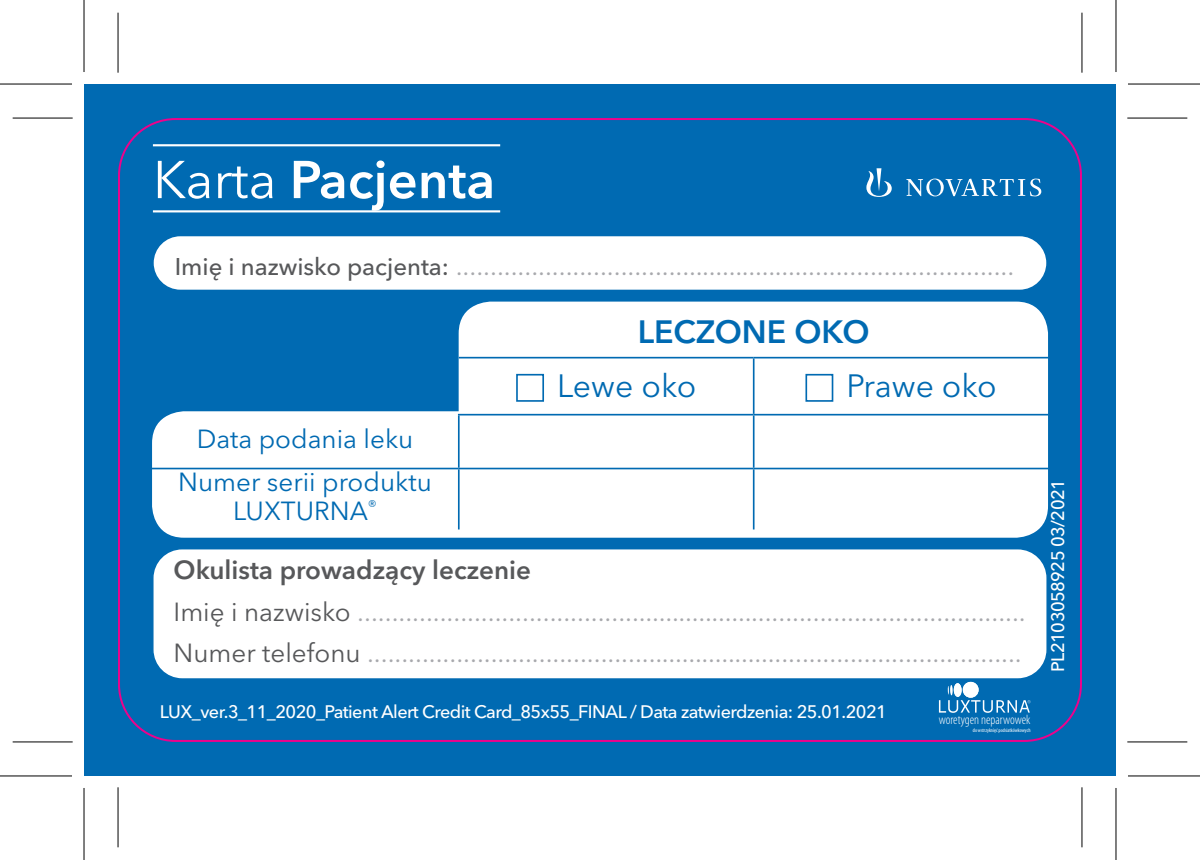
<style>
.page{position:relative;width:1200px;height:860px;background:#fff}
.page>*{position:absolute;margin:0;border:0;box-sizing:border-box;transform-origin:0 0}
.t1{font:600 52.8px "Avenir Next LT Pro";color:#fff}
.t2{font:32px "Avenir Next LT Pro";color:#006ab2}
.t3{font:600 32px "Avenir Next LT Pro";color:#006ab2}
.t4{font:26.4px/41.6px "Avenir Next LT Pro";color:#a8a9ad}
.t5{font:26px/43.2px "Avenir Next LT Pro";color:#006ab2;text-align:center}
.t6{font:600 26px "Avenir Next LT Pro";color:#57585a}
.t7{font:500 18px "Avenir Next LT Pro";letter-spacing:-.03em;color:#fff}
.t8{font:300 condensed 13.2px "Myriad Pro";color:#fff}
.t9{font:condensed 5.6px "Myriad Pro";color:#fff}
.s1{font-weight:400}
.s2{font-weight:500;font-size:24px;color:#57585a}
.s3{font-size:26px;color:#57585a}
</style>
<div class="page">
<div style="left:84px;top:84px;width:1032px;height:692px;background:#006ab2"></div>
<hr style="left:153px;top:144px;width:347px;height:2px;background:#fff">
<hr style="left:153px;top:210px;width:347px;height:2px;background:#fff">
<div style="left:153px;top:235px;width:894px;height:55px;background:#fff;border-radius:28px"></div>
<div style="left:152px;top:235px;width:896px;height:56px;border:2px solid #006ab2;border-radius:28px"></div>
<svg style="left:152px;top:301px;width:896px;height:237px"></svg>
<div style="left:153px;top:548px;width:894px;height:131px;background:#fff;border-radius:29px"></div>
<div style="left:152px;top:548px;width:896px;height:131px;border:1px solid #006ab2;border-radius:29px"></div>
<svg style="left:939px;top:682px;width:91px;height:31px"></svg>
<svg style="left:866px;top:168px;width:175px;height:29px"></svg>
<svg style="left:13px;top:742px;width:60px;height:1px"></svg>
<svg style="left:1127px;top:742px;width:60px;height:1px"></svg>
<svg style="left:1082px;top:13px;width:1px;height:60px"></svg>
<svg style="left:1082px;top:787px;width:1px;height:60px"></svg>
<hr style="left:13px;top:117px;width:60px;height:2px;background:#000">
<hr style="left:1127px;top:117px;width:60px;height:2px;background:#000">
<hr style="left:13px;top:741px;width:60px;height:1px;background:#000">
<hr style="left:1127px;top:741px;width:60px;height:1px;background:#000">
<hr style="left:117px;top:13px;width:2px;height:60px;background:#000">
<hr style="left:117px;top:787px;width:2px;height:60px;background:#000">
<hr style="left:1081px;top:13px;width:1px;height:60px;background:#000">
<hr style="left:1081px;top:787px;width:1px;height:60px;background:#000">
<svg style="left:0;top:776px;width:72px;height:1px"></svg>
<svg style="left:1128px;top:776px;width:72px;height:1px"></svg>
<svg style="left:1116px;top:0;width:1px;height:72px"></svg>
<svg style="left:1116px;top:788px;width:1px;height:72px"></svg>
<hr style="left:0;top:83px;width:72px;height:2px;background:#000">
<hr style="left:1128px;top:83px;width:72px;height:2px;background:#000">
<hr style="left:0;top:775px;width:72px;height:1px;background:#000">
<hr style="left:1128px;top:775px;width:72px;height:1px;background:#000">
<hr style="left:83px;top:0;width:2px;height:72px;background:#000">
<hr style="left:83px;top:788px;width:2px;height:72px;background:#000">
<hr style="left:1115px;top:0;width:1px;height:72px;background:#000">
<hr style="left:1115px;top:788px;width:1px;height:72px;background:#000">
<h1 class="t1" style="left:153px;top:148px;width:344px"><span class="s1">Karta</span> Pacjenta</h1>
<p class="t4" style="left:175px;top:245px;width:841px"><span class="s2">Imię i nazwisko pacjenta:</span> ..................................................................................</p>
<p class="t5" style="left:178px;top:417px;width:255px">Data podania leku<br>Numer serii produktu</p>
<p class="t5" style="left:233px;top:489px;width:145px">LUXTURNA<sup>®</sup></p>
<p class="t3" style="left:638px;top:312px;width:233px">LECZONE OKO</p>
<p class="t2" style="left:557px;top:366px;width:141px">Lewe oko</p>
<p class="t2" style="left:846px;top:366px;width:152px">Prawe oko</p>
<p class="t6" style="left:174px;top:554px;width:359px">Okulista prowadzący leczenie</p>
<p class="t4" style="left:174px;top:590px;width:854px"><span class="s3">Imię i nazwisko</span> ..................................................................................................<br><span class="s3">Numer telefonu</span> ................................................................................................</p>
<p class="t7" style="left:160px;top:701px;width:728px">LUX_ver.3_11_2020_Patient Alert Credit Card_85x55_FINAL / Data zatwierdzenia: 25.01.2021</p>
<p class="t8" style="left:939px;top:712px;width:93px">woretygen neparwowek</p>
<p class="t9" style="left:973px;top:727px;width:59px">do wstrzyknięć podsiatkówkowych</p>
<p class="t7" style="left:1047px;top:672px;width:194px;rotate:-90deg">PL2103058925 03/2021</p>
</div>
